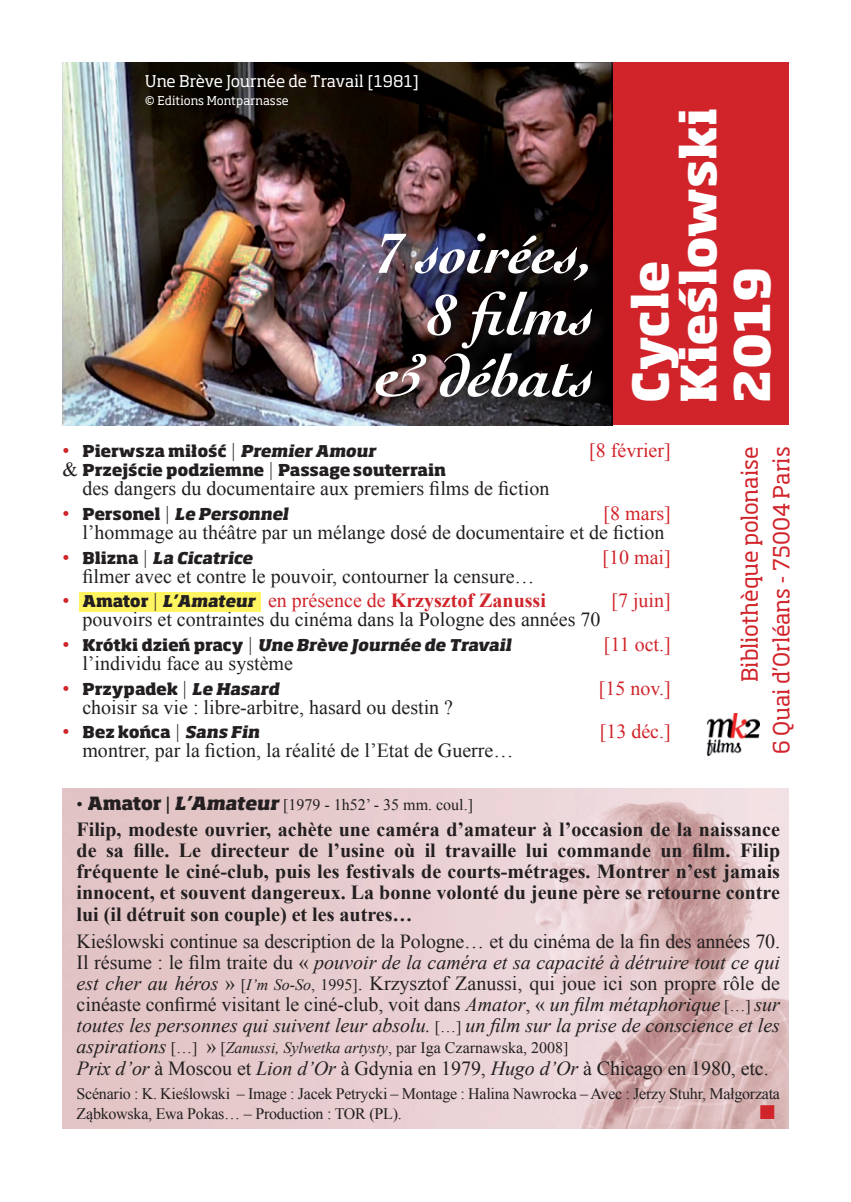
<style>
.page{position:relative;width:851px;height:1202px;background:#fff}
.page>*{position:absolute;margin:0;border:0;box-sizing:border-box;transform-origin:0 0}
.t1{font:italic 700 60px/61.6px "Cochin";color:#fff;text-align:right}
.t2{font:800 48px/48px "Soho Pro";letter-spacing:-.01em;color:#fff}
.t3{font:22px/31.6px "Soho Pro";color:#d1232a;text-align:right}
.t4{font:20px/21px "Times New Roman";color:#231f20;text-align:justify}
.t5{font:700 20px/21.2px "Times New Roman";color:#231f20;text-align:justify}
.t6{font:20px "Times New Roman";color:#d1232a}
.t7{font:700 20px "Times New Roman";color:#d1232a}
.t8{font:20px "Zapf Dingbats ITC";color:#d1232a}
.t9{font:16px/20px "Times New Roman";letter-spacing:-.015em;color:#231f20}
.t10{font:800 16px "Soho Pro";letter-spacing:-.005em;color:#231f20}
.t11{font:italic 800 16px "Soho Pro";color:#231f20}
.t12{font:16px "Soho Pro";letter-spacing:-.01em;color:#fff}
.t13{font:12px "Soho Pro";color:#fff}
.s1{font-family:"Times New Roman";font-weight:400;font-size:20px;color:#d1232a}
.s2{font-family:"Times New Roman";font-weight:400;font-size:20px}
.s3{font-style:italic}
.s4{font-family:"Times New Roman";font-weight:400;font-style:normal;font-size:20px;color:#d1232a}
.s5{font-style:normal}
.s6{font-family:"Times New Roman";font-weight:400;font-style:normal;font-size:20px}
.s7{font-weight:400}
.s8{font-family:"Soho Pro";font-weight:800;font-size:16px;color:#231f20}
.s9{font-weight:400;color:#231f20}
.s10{font-family:"Soho Pro";font-weight:800;font-style:italic;font-size:16px;color:#231f20}
.s11{font-size:18px}
.s12{font-family:"Soho Pro";font-weight:800;font-size:18px}
.s13{font-family:"Soho Pro";font-size:18px}
.s14{font-family:"Soho Pro";font-weight:800;font-style:italic;font-size:18px}
.s15{font-size:16px}
.s16{font-style:italic;font-size:16px}
.s17{font-style:italic;font-size:20px}
.s18{font-size:20px}
</style>
<div class="page">
<div style="left:79px;top:592px;width:182px;height:20px;background:#fff461"></div>
<img style="left:62px;top:62px;width:550px;height:363px">
<div style="left:372px;top:231px;width:478px;height:388px;background:#231f20;opacity:.85"></div>
<div style="left:612px;top:62px;width:176px;height:363px;background:#d1232a"></div>
<img style="left:62px;top:788px;width:726px;height:340px">
<img style="left:706px;top:713px;width:53px;height:43px">
<p class="t12" style="left:145px;top:70px;width:276px">Une Brève Journée de Travail [1981]</p>
<p class="t13" style="left:145px;top:92px;width:145px">© Editions Montparnasse</p>
<h1 class="t1" style="left:372px;top:219px;width:224px">7 soirées,<br>8 films &amp; débats</h1>
<h2 class="t2" style="left:623px;top:403px;width:297px;rotate:-90deg">Cycle<br>Kieślowski</h2>
<h2 class="t2" style="left:725px;top:403px;width:137px;rotate:-90deg">2019</h2>
<p class="t10" style="left:62px;top:440px;width:318px"><span class="s1">•</span> Pierwsza miłość <span class="s2">|</span> <span class="s3">Premier Amour</span></p>
<p class="t6" style="left:589px;top:437px;width:83px">[8 février]</p>
<p class="t10" style="left:62px;top:459px;width:385px"><span class="s2">&amp;</span> Przejście podziemne <span class="s2">|</span> Passage souterrain</p>
<p class="t4" style="left:82px;top:478px;width:468px">des dangers du documentaire aux premiers films de fiction</p>
<p class="t11" style="left:62px;top:502px;width:231px"><span class="s4">•</span> <span class="s5">P e r s o n e l</span> <span class="s6">|</span> Le Personnel</p>
<p class="t6" style="left:603px;top:500px;width:69px">[8 mars]</p>
<p class="t4" style="left:82px;top:521px;width:583px">l’hommage au théâtre par un mélange dosé de documentaire et de fiction</p>
<p class="t11" style="left:62px;top:546px;width:195px"><span class="s4">•</span> <span class="s5">B l i z n a</span> <span class="s6">|</span> La Cicatrice</p>
<p class="t6" style="left:602px;top:543px;width:70px">[10 mai]</p>
<p class="t4" style="left:82px;top:565px;width:453px">filmer avec et contre le pouvoir, contourner la censure…</p>
<p class="t7" style="left:62px;top:587px;width:485px"><span class="s7">•</span> <span class="s8">Amator</span> <span class="s9">|</span> <span class="s10">L’Amateur</span> <span class="s7">en présence de</span> Krzysztof Zanussi</p>
<p class="t6" style="left:611px;top:587px;width:61px">[7 juin]</p>
<p class="t4" style="left:82px;top:609px;width:519px">pouvoirs et contraintes du cinéma dans la Pologne des années 70</p>
<p class="t11" style="left:62px;top:633px;width:454px"><span class="s4">•</span> <span class="s5">K r ó t k i d z i e ń p r a c y</span> <span class="s6">|</span> Une Brève Journée de Travail</p>
<p class="t6" style="left:603px;top:631px;width:69px">[11 oct.]</p>
<p class="t4" style="left:82px;top:652px;width:212px">l’individu face au système</p>
<p class="t10" style="left:62px;top:677px;width:222px"><span class="s1">•</span> Przypadek <span class="s2">|</span> <span class="s3">Le Hasard</span></p>
<p class="t6" style="left:598px;top:674px;width:74px">[15 nov.]</p>
<p class="t4" style="left:82px;top:696px;width:372px">choisir sa vie : libre-arbitre, hasard ou destin ?</p>
<p class="t10" style="left:62px;top:721px;width:202px"><span class="s1">•</span> Bez końca <span class="s2">|</span> <span class="s3">Sans Fin</span></p>
<p class="t6" style="left:599px;top:718px;width:73px">[13 déc.]</p>
<p class="t4" style="left:82px;top:740px;width:432px">montrer, par la fiction, la réalité de l’Etat de Guerre…</p>
<p class="t3" style="left:732px;top:754px;width:309px;rotate:-90deg">Bibliothèque polonaise<br>6 Quai d’Orléans - 75004 Paris</p>
<p class="t9" style="left:77px;top:794px;width:398px"><span class="s11">•</span> <span class="s12">Amator</span> <span class="s13">|</span> <span class="s14">L’Amateur</span>[1979 - 1h52’ - 35 mm. coul.]</p>
<p class="t5" style="left:77px;top:819px;width:705px">Filip, modeste ouvrier, achète une caméra d’amateur à l’occasion de la naissance de sa fille. Le directeur de l’usine où il travaille lui commande un film. Filip fréquente le ciné-club, puis les festivals de courts-métrages. Montrer n’est jamais innocent, et souvent dangereux. La bonne volonté du jeune père se retourne contre lui (il détruit son couple) et les autres…</p>
<p class="t4" style="left:77px;top:930px;width:705px">Kieślowski continue sa description de la Pologne… et du cinéma de la fin des années 70.<br>Il résume : le film traite du « <span class="s3">pouvoir de la caméra et sa capacité à détruire tout ce qui est cher au héros</span> » <span class="s15">[</span><span class="s16">I’m So-So</span><span class="s15">, 1995]</span>. Krzysztof Zanussi, qui joue ici son propre rôle de cinéaste confirmé visitant le ciné-club, voit dans <span class="s3">Amator</span>, « <span class="s3">un film métaphorique</span> <span class="s15">[…]</span> <span class="s3">sur toutes les personnes qui suivent leur absolu.</span> <span class="s15">[…]</span> <span class="s3">un film sur la prise de conscience et les</span></p>
<p class="t9" style="left:77px;top:1037px;width:493px"><span class="s17">aspirations</span> […] <span class="s18">»</span> [<span class="s3">Zanussi, Sylwetka artysty</span>, par Iga Czarnawska, 2008]</p>
<p class="t4" style="left:77px;top:1057px;width:693px"><span class="s3">Prix d’or</span> à Moscou et <span class="s3">Lion d’Or</span> à Gdynia en 1979, <span class="s3">Hugo d’Or</span> à Chicago en 1980, etc.</p>
<p class="t9" style="left:77px;top:1083px;width:705px">Scénario : K. Kieślowski – Image : Jacek Petrycki – Montage : Halina Nawrocka – Avec : Jerzy Stuhr, Małgorzata<br>Ząbkowska, Ewa Pokas… – Production : TOR (PL).</p>
<p class="t8" style="left:759px;top:1102px;width:17px">■</p>
</div>
